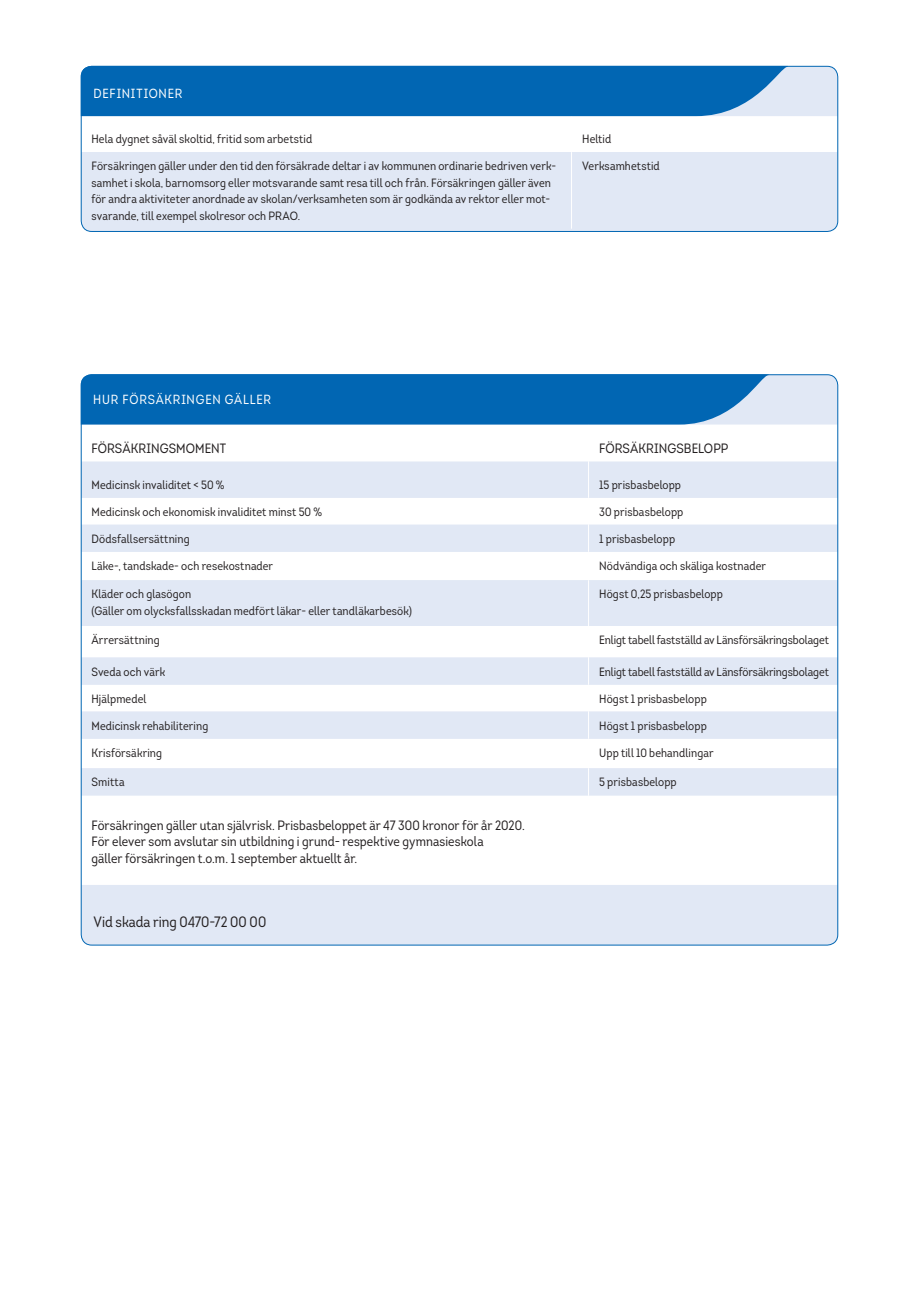
<style>
.page{position:relative;width:919px;height:1289px;background:#fff}
.page>*{position:absolute;margin:0;border:0;box-sizing:border-box;transform-origin:0 0}
.Faktaruta_text{font:15px "Intro Cond";color:#231f20}
.Tabell_text_vänster{font:13.5px/16.5px "Intro Cond";letter-spacing:.005em;color:#231f20}
.Tabell_rubrik_vänste{font:13.5px "Intro Cond";letter-spacing:.005em;color:#231f20}
.Tabell_rubrik_höger{font:13.5px "Intro Cond";letter-spacing:.005em;color:#231f20}
.Faktaruta_Tabell_huv{font:13.2px "Intro Cond";letter-spacing:.06em;color:#fff}
.Tabell_text_vänster-2{font:12px/16.5px "Intro Cond";letter-spacing:.01em;color:#231f20}
.Tabell_text_höger{font:12px "Intro Cond";letter-spacing:.005em;color:#231f20}
.Tabell_rubrik_vänste-2{font:12px "Intro Cond";letter-spacing:.01em;color:#231f20}
.Tabell_rubrik_höger-2{font:12px "Intro Cond";letter-spacing:.01em;color:#231f20}
</style>
<div class="page">
<div style="left:81px;top:375px;width:756px;height:570px;background:#e1e8f5;border-radius:11px"></div>
<div style="left:83px;top:424px;width:753px;height:460px;background:#fff"></div>
<svg style="left:83px;top:461px;width:753px;height:334px"></svg>
<hr style="left:588px;top:424px;width:1px;height:37px;background:#fff">
<hr style="left:588px;top:461px;width:1px;height:36px;background:#fff">
<svg style="left:588px;top:497px;width:1px;height:83px"></svg>
<hr style="left:588px;top:580px;width:1px;height:46px;background:#fff">
<hr style="left:588px;top:626px;width:1px;height:31px;background:#fff">
<svg style="left:588px;top:657px;width:1px;height:81px"></svg>
<hr style="left:588px;top:738px;width:1px;height:30px;background:#fff">
<svg style="left:588px;top:768px;width:1px;height:27px"></svg>
<hr style="left:588px;top:795px;width:1px;height:89px;background:#fff">
<div style="left:81px;top:374px;width:687px;height:50px;background:#0166b3"></div>
<div style="left:81px;top:152px;width:756px;height:77px;background:#e1e8f5"></div>
<hr style="left:571px;top:152px;width:1px;height:77px;background:#fff">
<svg style="left:81px;top:66px;width:756px;height:86px"></svg>
<p class="Faktaruta_Tabell_huv" style="left:94px;top:85px;width:90px">DEFINITIONER</p>
<p class="Tabell_rubrik_vänste-2" style="left:91px;top:132px;width:222px">Hela dygnet såväl skoltid, fritid som arbetstid</p>
<p class="Tabell_rubrik_vänste-2" style="left:582px;top:132px;width:31px">Heltid</p>
<p class="Tabell_text_vänster-2" style="left:91px;top:158px;width:466px">Försäkringen gäller under den tid den försäkrade deltar i av kommunen ordinarie bedriven verk&shy;samhet i skola, barnomsorg eller motsvarande samt resa till och från. Försäkringen gäller även för andra aktiviteter anordnade av skolan/verksamheten som är godkända av rektor eller mot&shy;svarande, till exempel skolresor och PRAO.</p>
<p class="Tabell_text_vänster-2" style="left:582px;top:158px;width:79px">Verksamhetstid</p>
<p class="Faktaruta_Tabell_huv" style="left:93px;top:392px;width:179px">HUR FÖRSÄKRINGEN GÄLLER</p>
<p class="Tabell_rubrik_vänste" style="left:91px;top:440px;width:136px">FÖRSÄKRINGSMOMENT</p>
<p class="Tabell_rubrik_höger" style="left:599px;top:440px;width:131px">FÖRSÄKRINGSBELOPP</p>
<p class="Tabell_rubrik_vänste-2" style="left:91px;top:477px;width:135px">Medicinsk invaliditet &lt; 50 %</p>
<p class="Tabell_rubrik_höger-2" style="left:599px;top:477px;width:83px">15 prisbasbelopp</p>
<p class="Tabell_text_vänster-2" style="left:91px;top:503px;width:232px">Medicinsk och ekonomisk invaliditet minst 50 %</p>
<p class="Tabell_text_höger" style="left:599px;top:504px;width:86px">30 prisbasbelopp</p>
<p class="Tabell_text_vänster-2" style="left:91px;top:530px;width:100px">Dödsfallsersättning</p>
<p class="Tabell_text_höger" style="left:599px;top:531px;width:77px">1 prisbasbelopp</p>
<p class="Tabell_text_vänster-2" style="left:91px;top:557px;width:183px">Läke-, tandskade- och resekostnader</p>
<p class="Tabell_text_höger" style="left:599px;top:558px;width:168px">Nödvändiga och skäliga kostnader</p>
<p class="Tabell_text_vänster-2" style="left:91px;top:586px;width:322px">Kläder och glasögon<br>(Gäller om olycksfallsskadan medfört läkar- eller tandläkarbesök)</p>
<p class="Tabell_text_höger" style="left:599px;top:587px;width:125px">Högst 0,25 prisbasbelopp</p>
<p class="Tabell_text_vänster-2" style="left:91px;top:631px;width:70px">Ärrersättning</p>
<p class="Tabell_text_höger" style="left:599px;top:632px;width:231px">Enligt tabell fastställd av Länsförsäkringsbolaget</p>
<p class="Tabell_text_vänster-2" style="left:91px;top:663px;width:75px">Sveda och värk</p>
<p class="Tabell_text_höger" style="left:599px;top:664px;width:231px">Enligt tabell fastställd av Länsförsäkringsbolaget</p>
<p class="Tabell_text_vänster-2" style="left:91px;top:690px;width:56px">Hjälpmedel</p>
<p class="Tabell_text_höger" style="left:599px;top:691px;width:109px">Högst 1 prisbasbelopp</p>
<p class="Tabell_text_vänster-2" style="left:91px;top:717px;width:118px">Medicinsk rehabilitering</p>
<p class="Tabell_text_höger" style="left:599px;top:718px;width:109px">Högst 1 prisbasbelopp</p>
<p class="Tabell_text_vänster-2" style="left:91px;top:744px;width:72px">Krisförsäkring</p>
<p class="Tabell_text_höger" style="left:599px;top:745px;width:116px">Upp till 10 behandlingar</p>
<p class="Tabell_text_vänster-2" style="left:91px;top:774px;width:35px">Smitta</p>
<p class="Tabell_text_höger" style="left:599px;top:774px;width:79px">5 prisbasbelopp</p>
<p class="Tabell_text_vänster" style="left:91px;top:817px;width:435px">Försäkringen gäller utan självrisk. Prisbasbeloppet är 47 300 kronor för år 2020.<br>För elever som avslutar sin utbildning i grund- respektive gymnasieskola<br>gäller försäkringen t.o.m. 1 september aktuellt år.</p>
<p class="Faktaruta_text" style="left:94px;top:912px;width:174px">Vid skada ring 0470-72 00 00</p>
</div>
